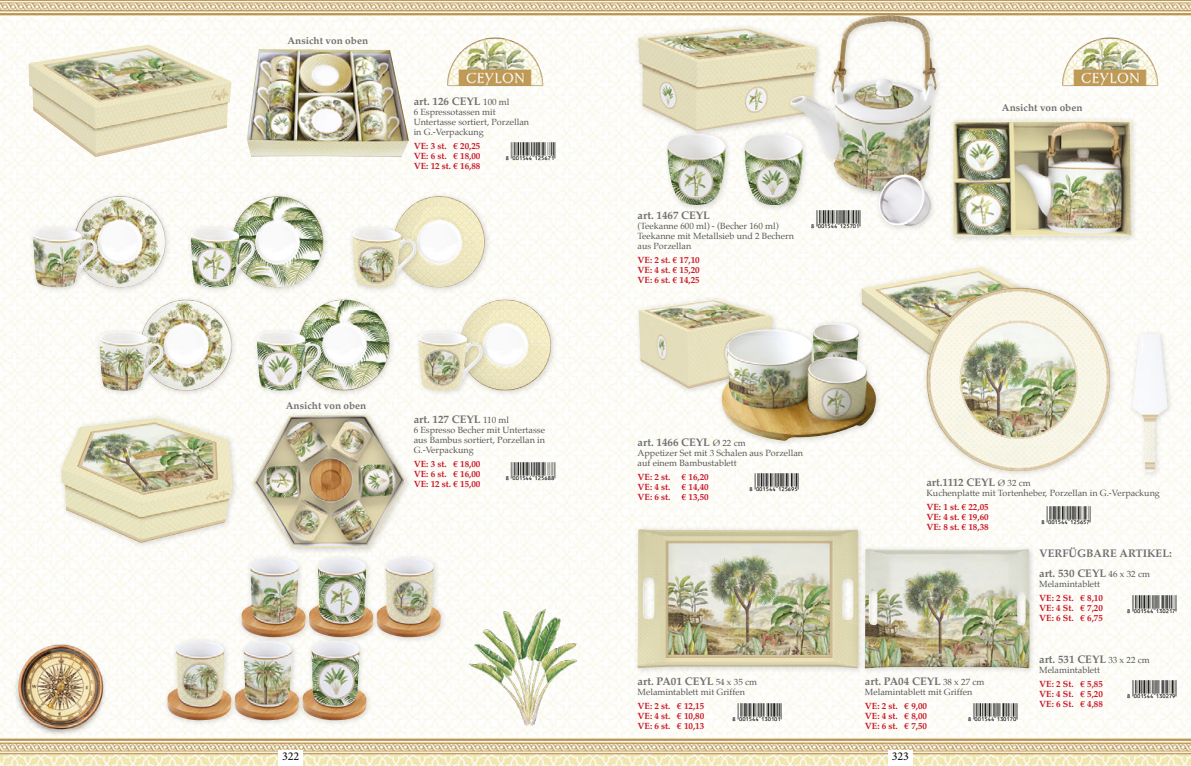
<style>
.page{position:relative;width:1191px;height:766px;background:#fff}
.page>*{position:absolute;margin:0;border:0;box-sizing:border-box;transform-origin:0 0}
.t1{font:18px "Ean Bwr P36 Tt";color:#000}
.t2{font:12px "Minion Pro";color:#000}
.t3{font:700 11px "Palatino";color:#706f6f}
.t4{font:700 10px "Palatino";color:#706f6f}
.t5{font:9px/10px "Palatino";color:#575756}
.t6{font:700 9px/10px "Palatino";color:#ca1526;text-align:justify}
.s1{font-weight:400;font-size:9px;color:#575756}
</style>
<div class="page">
<img style="left:0;top:0;width:1191px;height:765px">
<img style="left:437px;top:30px;width:114px;height:57px">
<img style="left:1051px;top:30px;width:115px;height:57px">
<img style="left:468px;top:609px;width:108px;height:117px">
<img style="left:28px;top:44px;width:203px;height:113px">
<div style="left:70px;top:192px;width:102px;height:101px;background:#000;opacity:.15"></div>
<img style="left:74px;top:196px;width:92px;height:91px;border-radius:46px">
<div style="left:136px;top:295px;width:102px;height:102px;background:#000;opacity:.15"></div>
<img style="left:141px;top:299px;width:91px;height:91px;border-radius:45px">
<div style="left:228px;top:192px;width:101px;height:101px;background:#000;opacity:.15"></div>
<img style="left:232px;top:196px;width:91px;height:91px;border-radius:46px">
<div style="left:294px;top:295px;width:101px;height:102px;background:#000;opacity:.15"></div>
<img style="left:298px;top:299px;width:91px;height:91px;border-radius:46px">
<div style="left:389px;top:192px;width:102px;height:101px;background:#000;opacity:.15"></div>
<img style="left:394px;top:196px;width:91px;height:91px;border-radius:46px">
<div style="left:455px;top:295px;width:102px;height:102px;background:#000;opacity:.15"></div>
<img style="left:460px;top:299px;width:91px;height:91px;border-radius:46px">
<div style="left:29px;top:224px;width:74px;height:69px;background:#000;opacity:.15"></div>
<img style="left:32px;top:228px;width:66px;height:60px">
<div style="left:95px;top:327px;width:74px;height:70px;background:#000;opacity:.15"></div>
<img style="left:98px;top:331px;width:66px;height:61px">
<div style="left:186px;top:224px;width:75px;height:69px;background:#000;opacity:.15"></div>
<img style="left:190px;top:228px;width:66px;height:60px">
<div style="left:252px;top:327px;width:75px;height:70px;background:#000;opacity:.15"></div>
<img style="left:256px;top:331px;width:66px;height:61px">
<div style="left:348px;top:224px;width:74px;height:69px;background:#000;opacity:.15"></div>
<img style="left:351px;top:228px;width:66px;height:60px">
<div style="left:414px;top:327px;width:74px;height:70px;background:#000;opacity:.15"></div>
<img style="left:418px;top:331px;width:66px;height:61px">
<div style="left:57px;top:412px;width:182px;height:136px;background:#fcfcf7"></div>
<img style="left:61px;top:417px;width:172px;height:126px">
<div style="left:237px;top:553px;width:74px;height:90px;background:#fcfbf5"></div>
<img style="left:241px;top:557px;width:63px;height:79px">
<div style="left:163px;top:636px;width:74px;height:90px;background:#000;opacity:.15"></div>
<img style="left:166px;top:640px;width:64px;height:80px">
<div style="left:304px;top:553px;width:75px;height:90px;background:#000;opacity:.15"></div>
<img style="left:308px;top:557px;width:64px;height:79px">
<div style="left:230px;top:636px;width:75px;height:90px;background:#000;opacity:.15"></div>
<img style="left:235px;top:640px;width:63px;height:80px">
<div style="left:372px;top:553px;width:74px;height:90px;background:#000;opacity:.15"></div>
<img style="left:376px;top:557px;width:65px;height:80px">
<div style="left:298px;top:636px;width:74px;height:90px;background:#000;opacity:.15"></div>
<img style="left:301px;top:640px;width:65px;height:80px">
<div style="left:633px;top:23px;width:189px;height:114px;background:#fcfcf7"></div>
<img style="left:638px;top:27px;width:148px;height:103px">
<div style="left:786px;top:10px;width:156px;height:189px;background:#000;opacity:.15"></div>
<img style="left:790px;top:14px;width:146px;height:179px">
<div style="left:663px;top:129px;width:68px;height:82px;background:#000;opacity:.15"></div>
<img style="left:667px;top:134px;width:58px;height:71px">
<div style="left:740px;top:129px;width:68px;height:82px;background:#000;opacity:.15"></div>
<img style="left:744px;top:134px;width:58px;height:71px">
<div style="left:874px;top:170px;width:62px;height:62px;background:#000;opacity:.15"></div>
<img style="left:878px;top:175px;width:53px;height:52px">
<div style="left:248px;top:410px;width:164px;height:144px;background:#000;opacity:.15"></div>
<img style="left:252px;top:414px;width:154px;height:134px">
<div style="left:948px;top:116px;width:189px;height:127px;background:#000;opacity:.15"></div>
<img style="left:952px;top:120px;width:179px;height:116px">
<div style="left:634px;top:295px;width:144px;height:99px;background:#fcfbf6"></div>
<img style="left:638px;top:299px;width:134px;height:89px">
<div style="left:857px;top:262px;width:218px;height:105px;background:#fdfcf7"></div>
<img style="left:861px;top:267px;width:206px;height:94px">
<div style="left:922px;top:283px;width:194px;height:194px;background:#000;opacity:.15"></div>
<img style="left:926px;top:287px;width:184px;height:184px;border-radius:92px">
<div style="left:1128px;top:330px;width:45px;height:148px;background:#000;opacity:.15"></div>
<img style="left:1132px;top:334px;width:35px;height:138px">
<div style="left:717px;top:319px;width:165px;height:127px;background:#000;opacity:.15"></div>
<img style="left:721px;top:323px;width:155px;height:117px">
<div style="left:633px;top:524px;width:231px;height:150px;background:#000;opacity:.15"></div>
<img style="left:637px;top:529px;width:221px;height:139px">
<div style="left:860px;top:544px;width:175px;height:130px;background:#000;opacity:.15"></div>
<img style="left:865px;top:548px;width:164px;height:120px">
<img style="left:247px;top:49px;width:154px;height:108px">
<div style="left:888px;top:750px;width:24px;height:15px;background:#fff"></div>
<div style="left:279px;top:750px;width:24px;height:15px;background:#fff"></div>
<p class="t4" style="left:287px;top:32px;width:82px">Ansicht von oben</p>
<p class="t3" style="left:414px;top:91px;width:97px">art. 126 CEYL <span class="s1">100 ml</span></p>
<p class="t5" style="left:414px;top:106px;width:117px">6 Espressotassen mit<br>Untertasse sortiert, Porzellan in G.-Verpackung</p>
<p class="t6" style="left:414px;top:140px;width:68px">VE: 3 st. € 20,25<br>VE: 6 st. € 18,00<br>VE: 12 st. € 16,88</p>
<h1 class="t1" style="left:501px;top:142px;width:56px">+!0A1FE4-BCFGHB!</h1>
<p class="t4" style="left:286px;top:397px;width:82px">Ansicht von oben</p>
<p class="t3" style="left:414px;top:409px;width:97px">art. 127 CEYL <span class="s1">110 ml</span></p>
<p class="t5" style="left:414px;top:424px;width:133px;text-align:justify">6 Espresso Becher mit Untertasse aus Bambus sortiert, Porzellan in G.-Verpackung</p>
<p class="t6" style="left:414px;top:458px;width:68px">VE: 3 st. € 18,00<br>VE: 6 st. € 16,00<br>VE: 12 st. € 15,00</p>
<h1 class="t1" style="left:501px;top:461px;width:56px">+!0A1FE4-BCFGII!</h1>
<p class="t3" style="left:637px;top:205px;width:74px">art. 1467 CEYL</p>
<p class="t5" style="left:637px;top:220px;width:158px">(Teekanne 600 ml) - (Becher 160 ml)<br>Teekanne mit Metallsieb und 2 Bechern aus Porzellan</p>
<p class="t6" style="left:637px;top:254px;width:64px">VE: 2 st. € 17,10<br>VE: 4 st. € 15,20<br>VE: 6 st. € 14,25</p>
<h1 class="t1" style="left:806px;top:210px;width:56px">+!0A1FE4-BCFHAB!</h1>
<p class="t3" style="left:637px;top:433px;width:110px">art. 1466 CEYL <span class="s1">Ø 22 cm</span></p>
<p class="t5" style="left:637px;top:448px;width:167px">Appetizer Set mit 3 Schalen aus Porzellan auf einem Bambustablett</p>
<p class="t6" style="left:637px;top:471px;width:34px">VE: 2 st.</p>
<p class="t6" style="left:682px;top:471px;width:28px">€ 16,20</p>
<p class="t6" style="left:637px;top:481px;width:34px">VE: 4 st.</p>
<p class="t6" style="left:682px;top:481px;width:28px">€ 14,40</p>
<p class="t6" style="left:637px;top:491px;width:34px">VE: 6 st.</p>
<p class="t6" style="left:682px;top:491px;width:28px">€ 13,50</p>
<h1 class="t1" style="left:744px;top:473px;width:56px">+!0A1FE4-BCFGJF!</h1>
<p class="t4" style="left:1002px;top:99px;width:82px">Ansicht von oben</p>
<p class="t3" style="left:926px;top:473px;width:106px">art.1112 CEYL <span class="s1">Ø 32 cm</span></p>
<p class="t5" style="left:926px;top:488px;width:235px">Kuchenplatte mit Tortenheber, Porzellan in G.-Verpackung</p>
<p class="t6" style="left:926px;top:501px;width:64px">VE: 1 st. € 22,05<br>VE: 4 st. € 19,60<br>VE: 8 st. € 18,38</p>
<h1 class="t1" style="left:1036px;top:506px;width:56px">+!0A1FE4-BCFGFH!</h1>
<p class="t3" style="left:1039px;top:544px;width:134px">VERFÜGBARE ARTIKEL:</p>
<p class="t3" style="left:1039px;top:563px;width:112px">art. 530 CEYL <span class="s1">46 x 32 cm</span></p>
<p class="t5" style="left:1039px;top:578px;width:62px">Melamintablett</p>
<p class="t6" style="left:1039px;top:592px;width:65px">VE: 2 St. € 8,10<br>VE: 4 St. € 7,20<br>VE: 6 St. € 6,75</p>
<h1 class="t1" style="left:1122px;top:594px;width:56px">+!0A1FE4-BDACBH!</h1>
<p class="t3" style="left:637px;top:671px;width:121px">art. PA01 CEYL <span class="s1">54 x 35 cm</span></p>
<p class="t5" style="left:637px;top:686px;width:109px">Melamintablett mit Griffen</p>
<p class="t6" style="left:637px;top:700px;width:68px">VE: 2 st. € 12,15<br>VE: 4 st. € 10,80<br>VE: 6 st. € 10,13</p>
<p class="t3" style="left:865px;top:671px;width:121px">art. PA04 CEYL <span class="s1">38 x 27 cm</span></p>
<p class="t5" style="left:865px;top:686px;width:109px">Melamintablett mit Griffen</p>
<p class="t6" style="left:865px;top:700px;width:64px">VE: 2 st. € 9,00<br>VE: 4 st. € 8,00<br>VE: 6 st. € 7,50</p>
<h1 class="t1" style="left:727px;top:703px;width:56px">+!0A1FE4-BDABAB!</h1>
<h1 class="t1" style="left:963px;top:703px;width:56px">+!0A1FE4-BDABHA!</h1>
<p class="t3" style="left:1039px;top:650px;width:112px">art. 531 CEYL <span class="s1">33 x 22 cm</span></p>
<p class="t5" style="left:1039px;top:665px;width:62px">Melamintablett</p>
<p class="t6" style="left:1039px;top:678px;width:65px">VE: 2 St. € 5,85<br>VE: 4 St. € 5,20<br>VE: 6 St. € 4,88</p>
<h1 class="t1" style="left:1122px;top:680px;width:56px">+!0A1FE4-BDACHJ!</h1>
<h2 class="t2" style="left:282px;top:748px;width:19px">322</h2>
<h2 class="t2" style="left:891px;top:748px;width:19px">323</h2>
</div>
